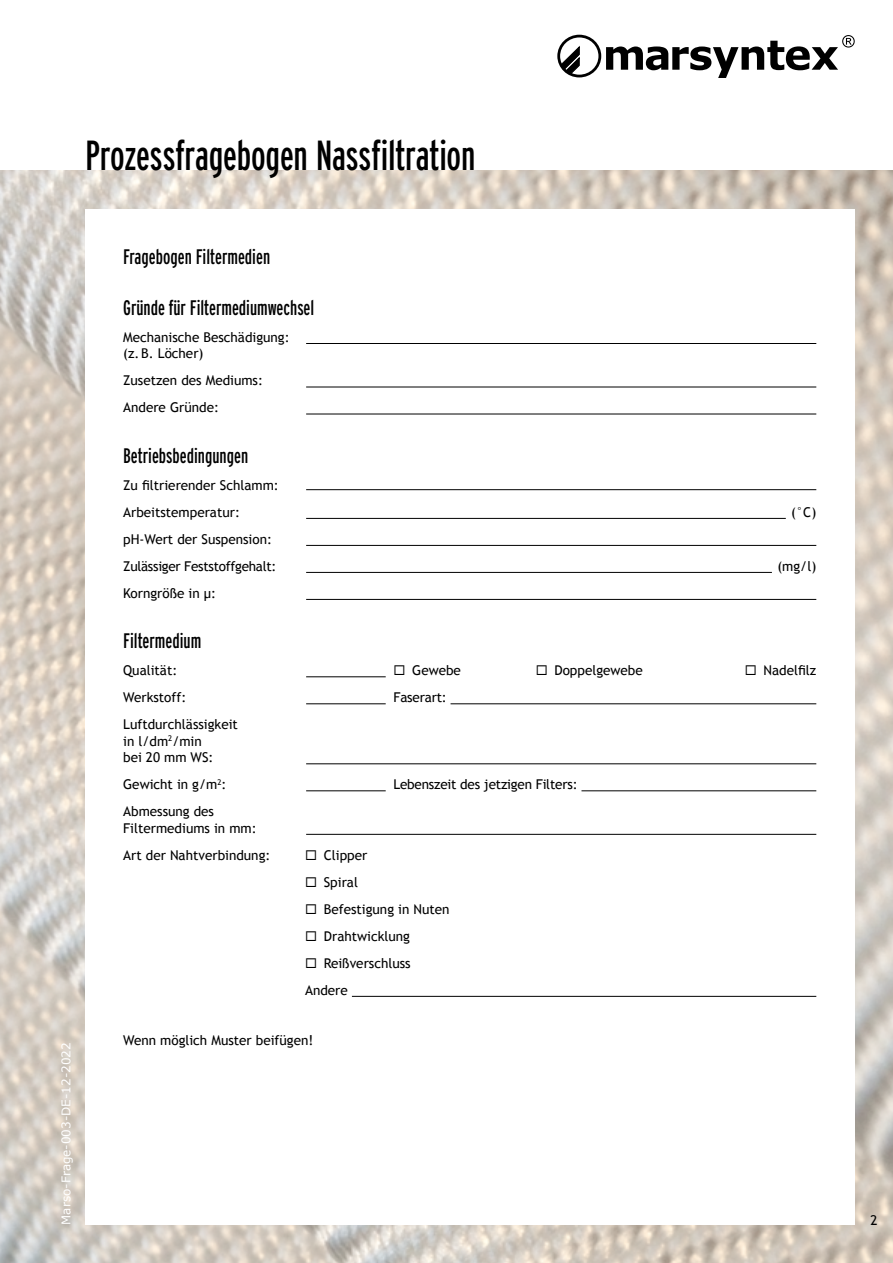
<style>
.page{position:relative;width:893px;height:1263px;background:#fff}
.page>*{position:absolute;margin:0;border:0;box-sizing:border-box;transform-origin:0 0}
.t1{font:42px "Interstate Compressed";letter-spacing:-.005em;color:#000}
.t2{font:21px "Interstate Compressed";color:#000}
.t3{font:13.5px/16.5px "Trebuchet MS";color:#000}
.t4{font:13.5px/27px "Trebuchet MS";letter-spacing:-.02em;color:#000}
.t5{font:12px "Verdana";color:#fff}
</style>
<div class="page">
<img style="left:0;top:170px;width:893px;height:1093px">
<div style="left:557px;top:35px;width:44px;height:42px;border:3px solid #000;border-radius:50%"></div>
<svg style="left:561px;top:46px;width:19px;height:29px"></svg>
<svg style="left:606px;top:35px;width:249px;height:43px"></svg>
<div style="left:85px;top:209px;width:770px;height:1016px;background:#fff"></div>
<hr style="left:306px;top:343px;width:510px;height:1px;background:#000">
<hr style="left:306px;top:387px;width:510px;height:1px;background:#000">
<hr style="left:306px;top:414px;width:510px;height:1px;background:#000">
<hr style="left:306px;top:489px;width:510px;height:1px;background:#000">
<hr style="left:306px;top:518px;width:480px;height:1px;background:#000">
<hr style="left:306px;top:545px;width:510px;height:1px;background:#000">
<hr style="left:306px;top:572px;width:466px;height:1px;background:#000">
<hr style="left:306px;top:599px;width:510px;height:1px;background:#000">
<hr style="left:306px;top:676px;width:80px;height:1px;background:#000">
<hr style="left:306px;top:703px;width:80px;height:1px;background:#000">
<hr style="left:451px;top:703px;width:365px;height:1px;background:#000">
<hr style="left:306px;top:763px;width:510px;height:1px;background:#000">
<hr style="left:306px;top:790px;width:80px;height:1px;background:#000">
<hr style="left:581px;top:790px;width:235px;height:1px;background:#000">
<hr style="left:306px;top:834px;width:510px;height:1px;background:#000">
<hr style="left:352px;top:996px;width:464px;height:1px;background:#000">
<h1 class="t1" style="left:85px;top:132px;width:392px">Prozessfragebogen Nassfiltration</h1>
<p class="t5" style="left:58px;top:1225px;width:184px;rotate:-90deg">Marso-Frage-003-DE-12-2022</p>
<h2 class="t2" style="left:123px;top:245px;width:148px">Fragebogen Filtermedien</h2>
<h2 class="t2" style="left:123px;top:296px;width:193px">Gründe für Filtermediumwechsel</h2>
<p class="t3" style="left:123px;top:329px;width:168px">Mechanische Beschädigung: (z.B. Löcher)</p>
<p class="t3" style="left:123px;top:367px;width:141px;line-height:27px">Zusetzen des Mediums:<br>Andere Gründe:</p>
<h2 class="t2" style="left:123px;top:444px;width:126px">Betriebsbedingungen</h2>
<p class="t3" style="left:123px;top:472px;width:157px;line-height:27px">Zu filtrierender Schlamm:<br>Arbeitstemperatur:</p>
<p class="t4" style="left:123px;top:526px;width:155px">pH-Wert der Suspension:<br>Zulässiger Feststoffgehalt:</p>
<p class="t3" style="left:791px;top:504px;width:27px">(°C)</p>
<p class="t3" style="left:777px;top:558px;width:40px">(mg/l)</p>
<p class="t3" style="left:123px;top:585px;width:94px">Korngröße in µ:</p>
<h2 class="t2" style="left:123px;top:629px;width:80px">Filtermedium</h2>
<p class="t3" style="left:123px;top:662px;width:56px">Qualität:</p>
<p class="t3" style="left:393px;top:662px;width:69px">◻ Gewebe</p>
<p class="t3" style="left:536px;top:662px;width:109px">◻ Doppelgewebe</p>
<p class="t3" style="left:745px;top:662px;width:73px">◻ Nadelfilz</p>
<p class="t3" style="left:123px;top:689px;width:65px">Werkstoff:</p>
<p class="t3" style="left:393px;top:689px;width:55px">Faserart:</p>
<p class="t3" style="left:123px;top:716px;width:116px">Luftdurchlässigkeit in l/dm<sup>2</sup>/min<br>bei 20 mm WS:</p>
<p class="t3" style="left:123px;top:776px;width:105px">Gewicht in g/m<sup>2</sup>:</p>
<p class="t3" style="left:393px;top:776px;width:186px">Lebenszeit des jetzigen Filters:</p>
<p class="t3" style="left:123px;top:803px;width:135px">Abmessung des<br>Filtermediums in mm:</p>
<p class="t3" style="left:123px;top:847px;width:149px">Art der Nahtverbindung:</p>
<p class="t3" style="left:305px;top:847px;width:64px">◻ Clipper</p>
<p class="t3" style="left:305px;top:874px;width:54px">◻ Spiral</p>
<p class="t3" style="left:305px;top:901px;width:146px">◻ Befestigung in Nuten</p>
<p class="t3" style="left:305px;top:928px;width:106px">◻ Drahtwicklung</p>
<p class="t3" style="left:305px;top:949px;width:107px;line-height:27px">◻ Reißverschluss<br>Andere</p>
<p class="t3" style="left:123px;top:1032px;width:192px">Wenn möglich Muster beifügen!</p>
<p class="t3" style="left:870px;top:1212px;width:9px">2</p>
</div>
